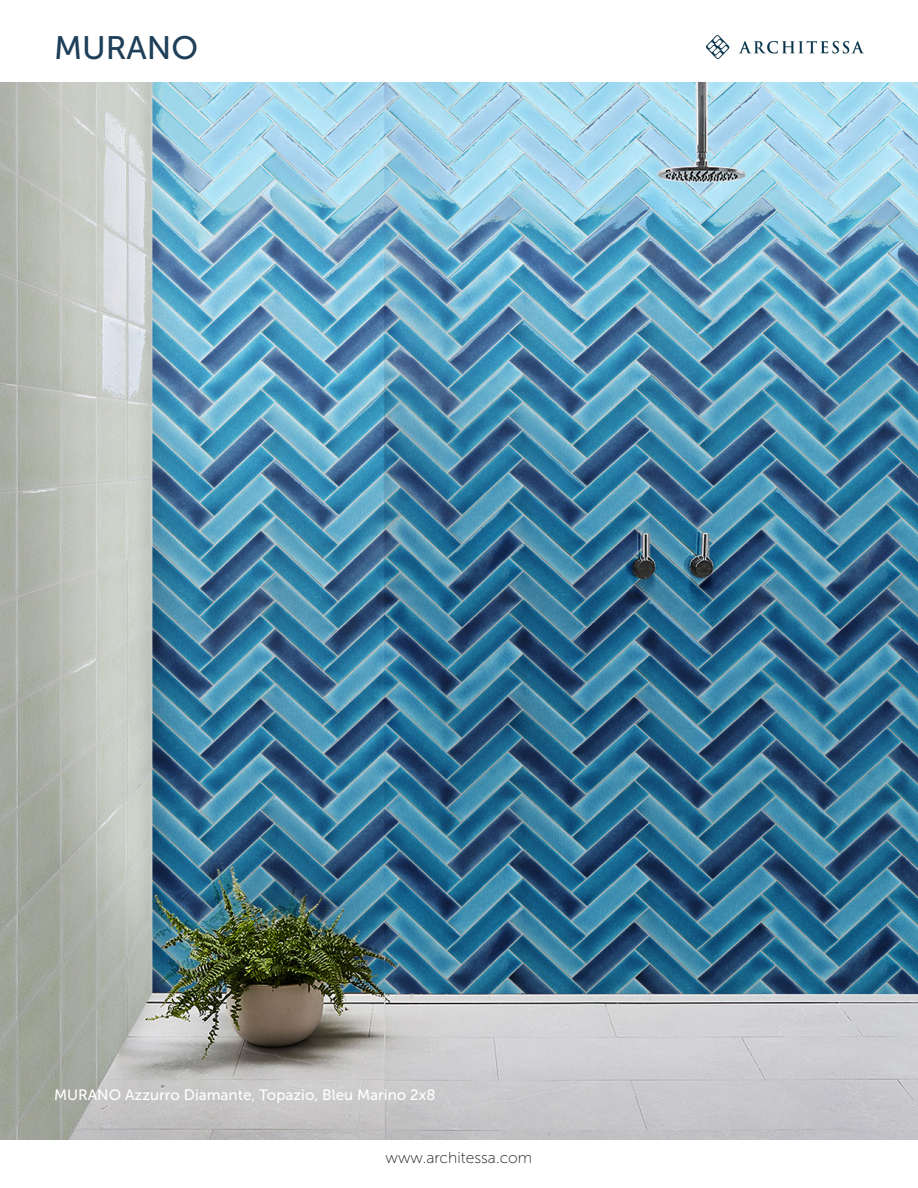
<style>
.page{position:relative;width:918px;height:1188px;background:#fff}
.page>*{position:absolute;margin:0;border:0;box-sizing:border-box;transform-origin:0 0}
.t1{font:32.4px "Museo Sans 500";color:#1e3f59}
.t2{font:15.6px "Museo Sans 100";color:#231f20}
.t3{font:15px "Museo Sans 500";color:#fff}
</style>
<div class="page">
<img style="left:706px;top:36px;width:158px;height:23px">
<img style="left:0;top:82px;width:918px;height:1057px">
<h1 class="t1" style="left:54px;top:30px;width:146px">MURANO</h1>
<p class="t3" style="left:54px;top:1086px;width:383px">MURANO Azzurro Diamante, Topazio, Bleu Marino 2x8</p>
<p class="t3" style="left:54px;top:1086px;width:76px">White Text</p>
<p class="t2" style="left:386px;top:1149px;width:148px">www.architessa.com</p>
</div>
